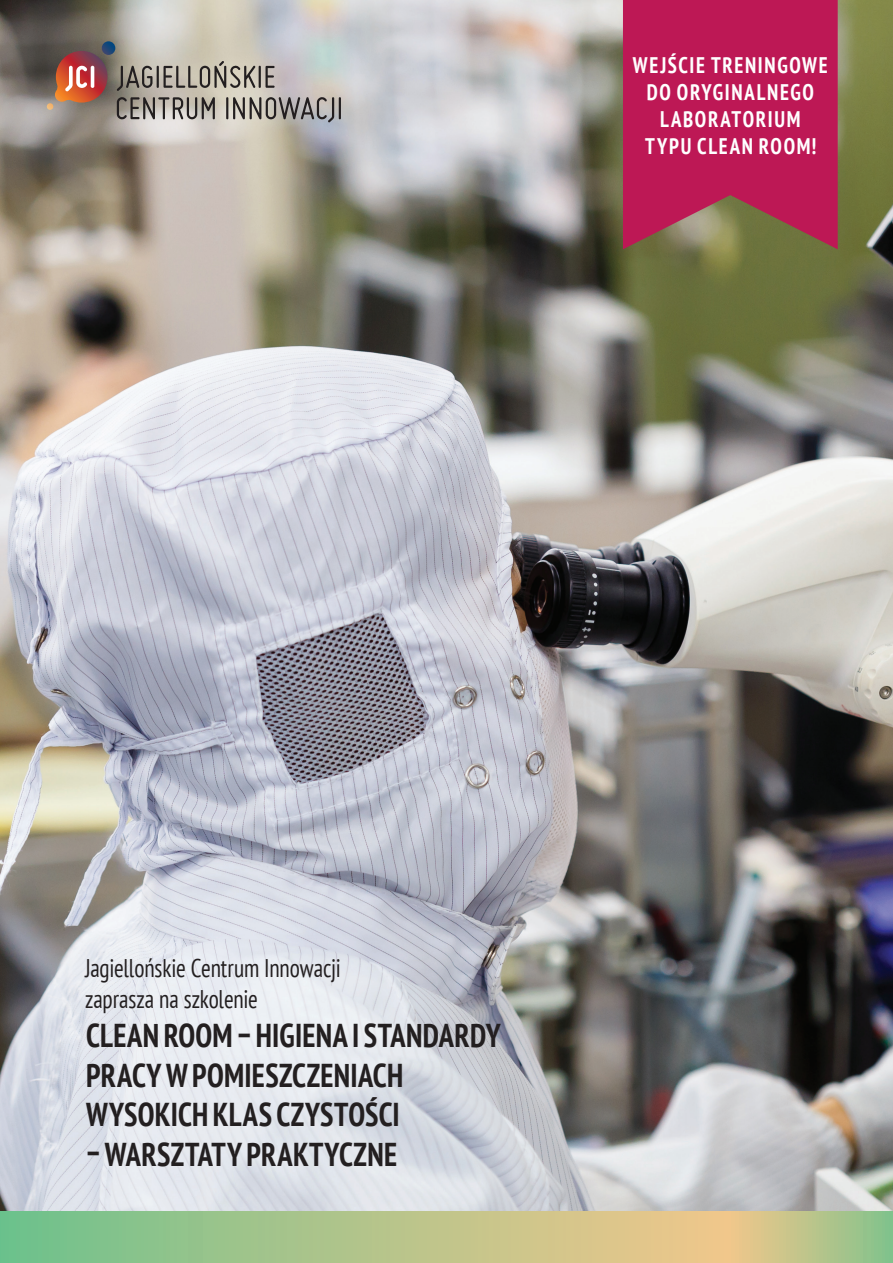
<style>
.page{position:relative;width:893px;height:1263px;background:#fff}
.page>*{position:absolute;margin:0;border:0;box-sizing:border-box;transform-origin:0 0}
.t1{font:700 condensed 33px/39.6px "PT Sans";letter-spacing:.01em;color:#231f20;scale:.92 1}
.t2{font:condensed 25.5px/30.6px "PT Sans";letter-spacing:-.005em;color:#231f20;scale:.92 1}
.t3{font:700 condensed 22.5px/27px "PT Sans";letter-spacing:.08em;color:#fff;text-align:center;scale:.92 1}
</style>
<div class="page">
<img style="left:0;top:0;width:893px;height:1212px">
<svg style="left:0;top:1212px;width:893px;height:51px;background:#b2c48b"></svg>
<hr style="left:339px;top:97px;width:2px;height:22px;background:#231f20">
<svg style="left:47px;top:41px;width:287px;height:81px;background:#a89a92"></svg>
<svg style="left:623px;top:0;width:215px;height:249px;background:#b62354"></svg>
<p class="t3" style="left:633px;top:51px;width:213px">WEJŚCIE TRENINGOWE<br>DO ORYGINALNEGO<br>LABORATORIUM<br>TYPU CLEAN ROOM!</p>
<p class="t2" style="left:85px;top:952px;width:279px">Jagiellońskie Centrum Innowacji zaprasza na szkolenie</p>
<p class="t1" style="left:85px;top:1015px;width:453px">CLEAN ROOM – HIGIENA I STANDARDY<br>PRACY W POMIESZCZENIACH<br>WYSOKICH KLAS CZYSTOŚCI –WARSZTATY PRAKTYCZNE</p>
</div>
